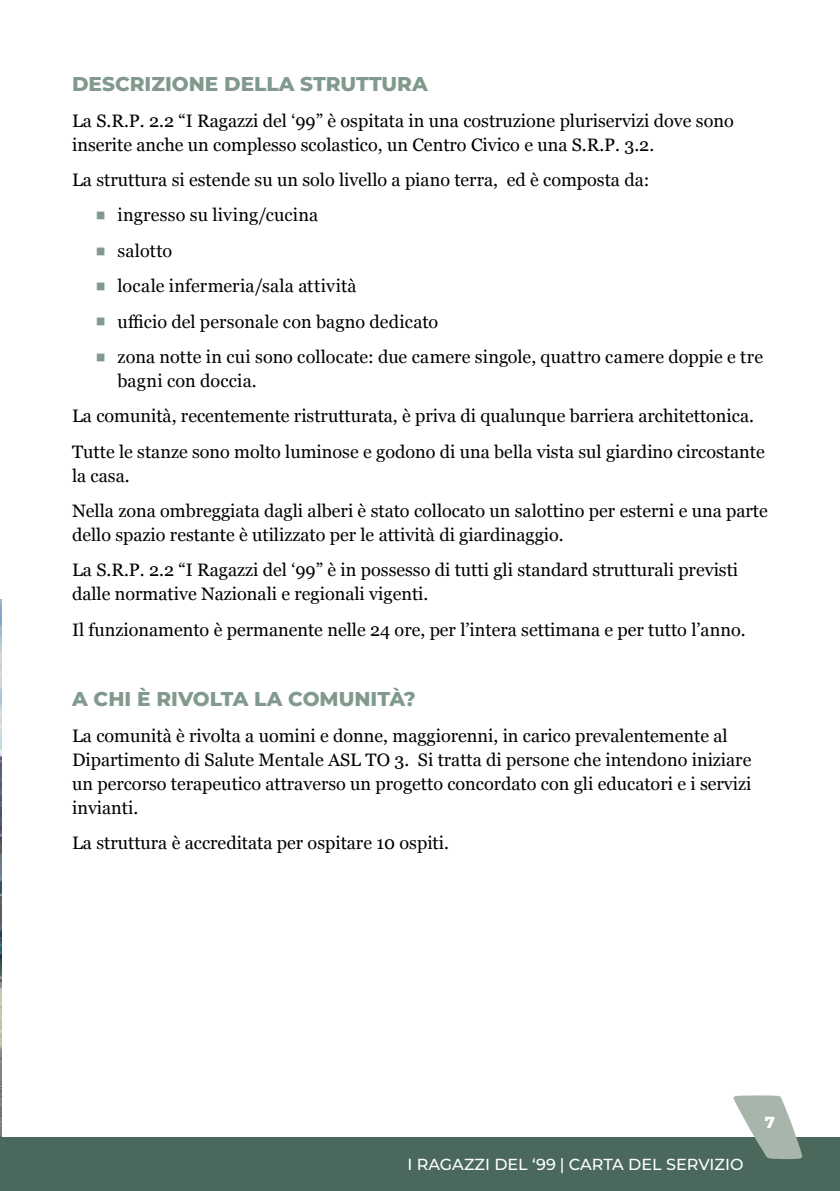
<style>
.page{position:relative;width:840px;height:1191px;background:#fff}
.page>*{position:absolute;margin:0;border:0;box-sizing:border-box;transform-origin:0 0}
.t1{font:800 20px "Montserrat";color:#829a8d}
.t2{font:18px/24px "Georgia";color:#000}
.t3{font:500 16px "Montserrat";color:#fff}
.t4{font:800 16px "Montserrat";color:#fff}
.s1{color:#829a8d}
</style>
<div class="page">
<img style="left:0;top:599px;width:1px;height:538px">
<div style="left:0;top:1137px;width:839px;height:54px;background:#4a695c"></div>
<svg style="left:733px;top:1095px;width:69px;height:64px"></svg>
<p class="t1" style="left:72px;top:70px;width:357px">DESCRIZIONE DELLA STRUTTURA</p>
<p class="t2" style="left:72px;top:108px;width:662px">La S.R.P. 2.2 “I Ragazzi del ‘99” è ospitata in una costruzione pluriservizi dove sono inserite anche un complesso scolastico, un Centro Civico e una S.R.P. 3.2.</p>
<p class="t2" style="left:72px;top:167px;width:578px">La struttura si estende su un solo livello a piano terra, ed è composta da:</p>
<p class="t2" style="left:95px;top:202px;width:225px"><span class="s1">▪</span> ingresso su living/cucina</p>
<p class="t2" style="left:95px;top:238px;width:79px"><span class="s1">▪</span> salotto</p>
<p class="t2" style="left:95px;top:273px;width:263px"><span class="s1">▪</span> locale infermeria/sala attività</p>
<p class="t2" style="left:95px;top:308px;width:345px"><span class="s1">▪</span> ufficio del personale con bagno dedicato</p>
<p class="t2" style="left:117px;top:344px;width:646px;text-indent:-23px"><span class="s1">▪</span> zona notte in cui sono collocate: due camere singole, quattro camere doppie e tre bagni con doccia.</p>
<p class="t2" style="left:72px;top:397px;width:693px;line-height:35.4px">La comunità, recentemente ristrutturata, è priva di qualunque barriera architettonica.<br>Tutte le stanze sono molto luminose e godono di una bella vista sul giardino circostante</p>
<p class="t2" style="left:72px;top:457px;width:697px;line-height:35.4px">la casa.<br>Nella zona ombreggiata dagli alberi è stato collocato un salottino per esterni e una parte</p>
<p class="t2" style="left:72px;top:516px;width:667px;line-height:35.4px">dello spazio restante è utilizzato per le attività di giardinaggio.<br>La S.R.P. 2.2 “I Ragazzi del ‘99” è in possesso di tutti gli standard strutturali previsti</p>
<p class="t2" style="left:72px;top:575px;width:674px;line-height:35.4px">dalle normative Nazionali e regionali vigenti.<br>Il funzionamento è permanente nelle 24 ore, per l’intera settimana e per tutto l’anno.</p>
<p class="t1" style="left:72px;top:684px;width:345px">A CHI È RIVOLTA LA COMUNITÀ?</p>
<p class="t2" style="left:72px;top:722px;width:680px">La comunità è rivolta a uomini e donne, maggiorenni, in carico prevalentemente al Dipartimento di Salute Mentale ASL TO 3. Si tratta di persone che intendono iniziare un percorso terapeutico attraverso un progetto concordato con gli educatori e i servizi invianti.</p>
<p class="t2" style="left:72px;top:830px;width:378px">La struttura è accreditata per ospitare 10 ospiti.</p>
<p class="t3" style="left:407px;top:1153px;width:337px">I RAGAZZI DEL ‘99 | CARTA DEL SERVIZIO</p>
<p class="t4" style="left:764px;top:1110px;width:12px">7</p>
</div>
